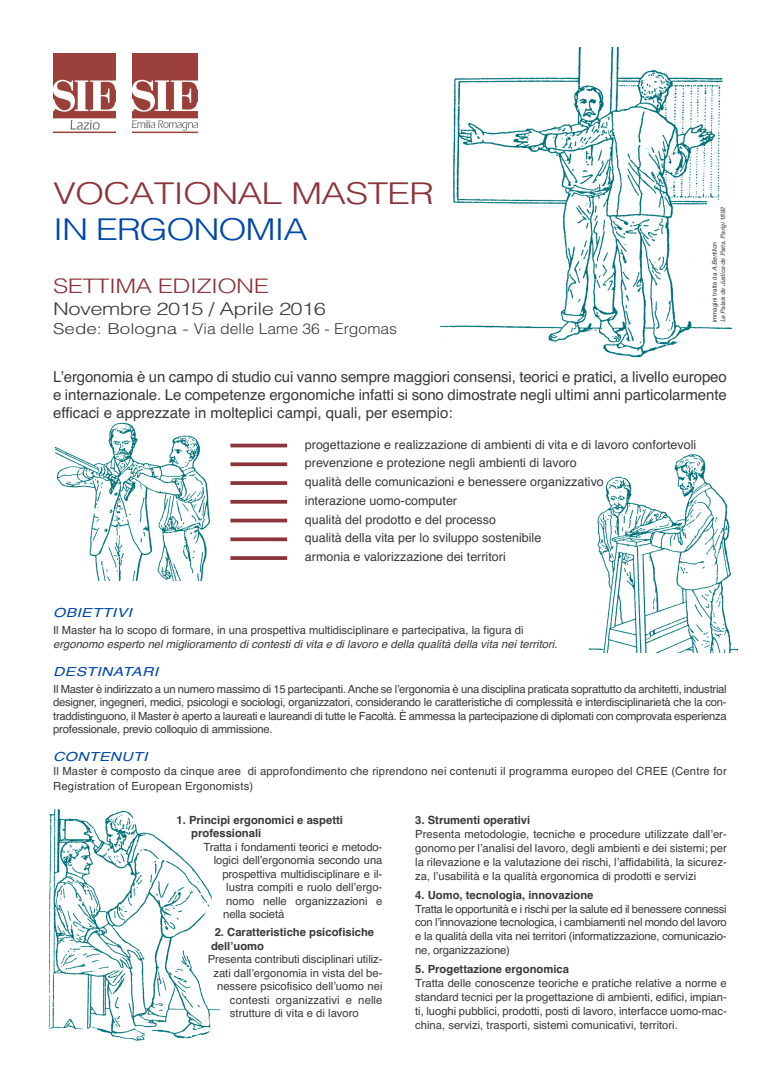
<style>
.page{position:relative;width:780px;height:1088px;background:#fff}
.page>*{position:absolute;margin:0;border:0;box-sizing:border-box;transform-origin:0 0}
.t1{font:300 30px "Helvetica";letter-spacing:-.025em;color:#8c343b;scale:1.25 1}
.t2{font:300 30px "Helvetica";letter-spacing:-.035em;color:#0047a9;scale:1.21 1}
.t3{font:300 20px "Helvetica";letter-spacing:-.025em;color:#8c343b;scale:1.25 1}
.t4{font:300 17.5px "Helvetica";letter-spacing:-.025em;color:#39383a;scale:1.25 1}
.t5{font:15px/18px "Helvetica";color:#39383a;text-align:justify}
.t6{font:300 15px "Helvetica";color:#39383a;scale:1.25 1}
.t7{font:12.5px/18.8px "Helvetica";color:#39383a}
.t8{font:italic 12.5px "Helvetica";letter-spacing:.025em;color:#0047a9;scale:1.25 1}
.t9{font:11.25px/14px "Helvetica";color:#39383a;text-align:justify}
.t10{font:italic 11.25px/13.5px "Helvetica";color:#39383a}
.t11{font:700 11.25px/13.5px "Helvetica";color:#39383a}
.t12{font:italic 6.25px/8.5px "Helvetica";color:#39383a}
.s1{font-style:normal}
</style>
<div class="page">
<img style="left:589px;top:454px;width:148px;height:199px">
<hr style="left:230px;top:444px;width:57px;height:3px;background:#8c343b">
<svg style="left:230px;top:462px;width:57px;height:4px"></svg>
<svg style="left:230px;top:481px;width:57px;height:4px"></svg>
<svg style="left:230px;top:500px;width:57px;height:4px"></svg>
<hr style="left:230px;top:519px;width:57px;height:3px;background:#8c343b">
<svg style="left:230px;top:537px;width:57px;height:4px"></svg>
<svg style="left:230px;top:556px;width:57px;height:4px"></svg>
<img style="left:440px;top:48px;width:291px;height:310px">
<img style="left:48px;top:809px;width:172px;height:232px">
<img style="left:54px;top:422px;width:156px;height:158px">
<div style="left:707px;top:200px;width:35px;height:122px;background:#fff"></div>
<img style="left:53px;top:54px;width:63px;height:80px">
<img style="left:132px;top:53px;width:65px;height:81px">
<h1 class="t1" style="left:53px;top:168px;width:306px">VOCATIONAL MASTER</h1>
<h1 class="t2" style="left:53px;top:204px;width:212px">IN ERGONOMIA</h1>
<h2 class="t3" style="left:53px;top:268px;width:174px">SETTIMA EDIZIONE</h2>
<h3 class="t4" style="left:53px;top:294px;width:220px">Novembre 2015 / Aprile 2016</h3>
<h3 class="t6" style="left:53px;top:316px;width:276px">Sede: Bologna - Via delle Lame 36 - Ergomas</h3>
<p class="t5" style="left:53px;top:368px;width:675px">L’ergonomia è un campo di studio cui vanno sempre maggiori consensi, teorici e pratici, a livello europeo e internazionale. Le competenze ergonomiche infatti si sono dimostrate negli ultimi anni particolarmente efficaci e apprezzate in molteplici campi, quali, per esempio:</p>
<p class="t7" style="left:305px;top:435px;width:393px">progettazione e realizzazione di ambienti di vita e di lavoro confortevoli prevenzione e protezione negli ambienti di lavoro<br>qualità delle comunicazioni e benessere organizzativo<br>interazione uomo-computer<br>qualità del prodotto e del processo<br>qualità della vita per lo sviluppo sostenibile<br>armonia e valorizzazione dei territori</p>
<p class="t12" style="left:710px;top:322px;width:117px;rotate:-90deg"><span class="s1">immagini tratte da</span> A.Bertillon<br>Le Palais de Justice de Paris, Parigi 1892</p>
<p class="t8" style="left:53px;top:605px;width:64px">OBIETTIVI</p>
<p class="t10" style="left:53px;top:623px;width:506px"><span class="s1">Il Master ha lo scopo di formare, in una prospettiva multidisciplinare e partecipativa, la figura di </span>ergonomo esperto nel miglioramento di contesti di vita e di lavoro e della qualità della vita nei territori<span class="s1">.</span></p>
<p class="t8" style="left:53px;top:664px;width:85px">DESTINATARI</p>
<p class="t9" style="left:53px;top:682px;width:675px;line-height:13.5px">Il Master è indirizzato a un numero massimo di 15 partecipanti. Anche se l’ergonomia è una disciplina praticata soprattutto da architetti, industrial designer, ingegneri, medici, psicologi e sociologi, organizzatori, considerando le caratteristiche di complessità e interdisciplinarietà che la con&shy;traddistinguono, il Master è aperto a laureati e laureandi di tutte le Facoltà. È ammessa la partecipazione di diplomati con comprovata esperienza professionale, previo colloquio di ammissione.</p>
<p class="t8" style="left:53px;top:749px;width:77px">CONTENUTI</p>
<p class="t9" style="left:53px;top:764px;width:675px;line-height:14.4px">Il Master è composto da cinque aree di approfondimento che riprendono nei contenuti il programma europeo del CREE (Centre for<br>Registration of European Ergonomists)</p>
<p class="t11" style="left:191px;top:813px;width:153px;text-indent:-15px">1. Principi ergonomici e aspetti professionali</p>
<p class="t9" style="left:203px;top:840px;width:180px">Tratta i fondamenti teorici e metodo-</p>
<p class="t9" style="left:214px;top:853px;width:170px">logici dell’ergonomia secondo una</p>
<p class="t9" style="left:222px;top:867px;width:161px">prospettiva multidisciplinare e il-</p>
<p class="t9" style="left:226px;top:880px;width:158px">lustra compiti e ruolo dell’ergo-</p>
<p class="t9" style="left:226px;top:894px;width:158px">nomo nelle organizzazioni e</p>
<p class="t9" style="left:223px;top:907px;width:66px">nella società</p>
<p class="t11" style="left:211px;top:926px;width:165px;text-indent:4px">2. Caratteristiche psicofisiche dell’uomo</p>
<p class="t9" style="left:208px;top:952px;width:176px">Presenta contributi disciplinari utiliz-</p>
<p class="t9" style="left:213px;top:966px;width:171px">zati dall’ergonomia in vista del be-</p>
<p class="t9" style="left:217px;top:979px;width:167px">nessere psicofisico dell’uomo nei</p>
<p class="t9" style="left:230px;top:993px;width:154px">contesti organizzativi e nelle</p>
<p class="t9" style="left:230px;top:1006px;width:130px">strutture di vita e di lavoro</p>
<p class="t11" style="left:415px;top:813px;width:117px">3. Strumenti operativi</p>
<p class="t9" style="left:415px;top:827px;width:313px">Presenta metodologie, tecniche e procedure utilizzate dall’er&shy;gonomo per l’analisi del lavoro, degli ambienti e dei sistemi; per la rilevazione e la valutazione dei rischi, l’affidabilità, la sicurez&shy;za, l’usabilità e la qualità ergonomica di prodotti e servizi</p>
<p class="t11" style="left:415px;top:888px;width:180px">4. Uomo, tecnologia, innovazione</p>
<p class="t9" style="left:415px;top:901px;width:313px">Tratta le opportunità e i rischi per la salute ed il benessere connessi con l’innovazione tecnologica, i cambiamenti nel mondo del lavoro e la qualità della vita nei territori (informatizzazione, comunicazio&shy;ne, organizzazione)</p>
<p class="t11" style="left:415px;top:962px;width:155px">5. Progettazione ergonomica</p>
<p class="t9" style="left:415px;top:976px;width:313px">Tratta delle conoscenze teoriche e pratiche relative a norme e standard tecnici per la progettazione di ambienti, edifici, impian&shy;ti, luoghi pubblici, prodotti, posti di lavoro, interfacce uomo-mac&shy;china, servizi, trasporti, sistemi comunicativi, territori.</p>
</div>
